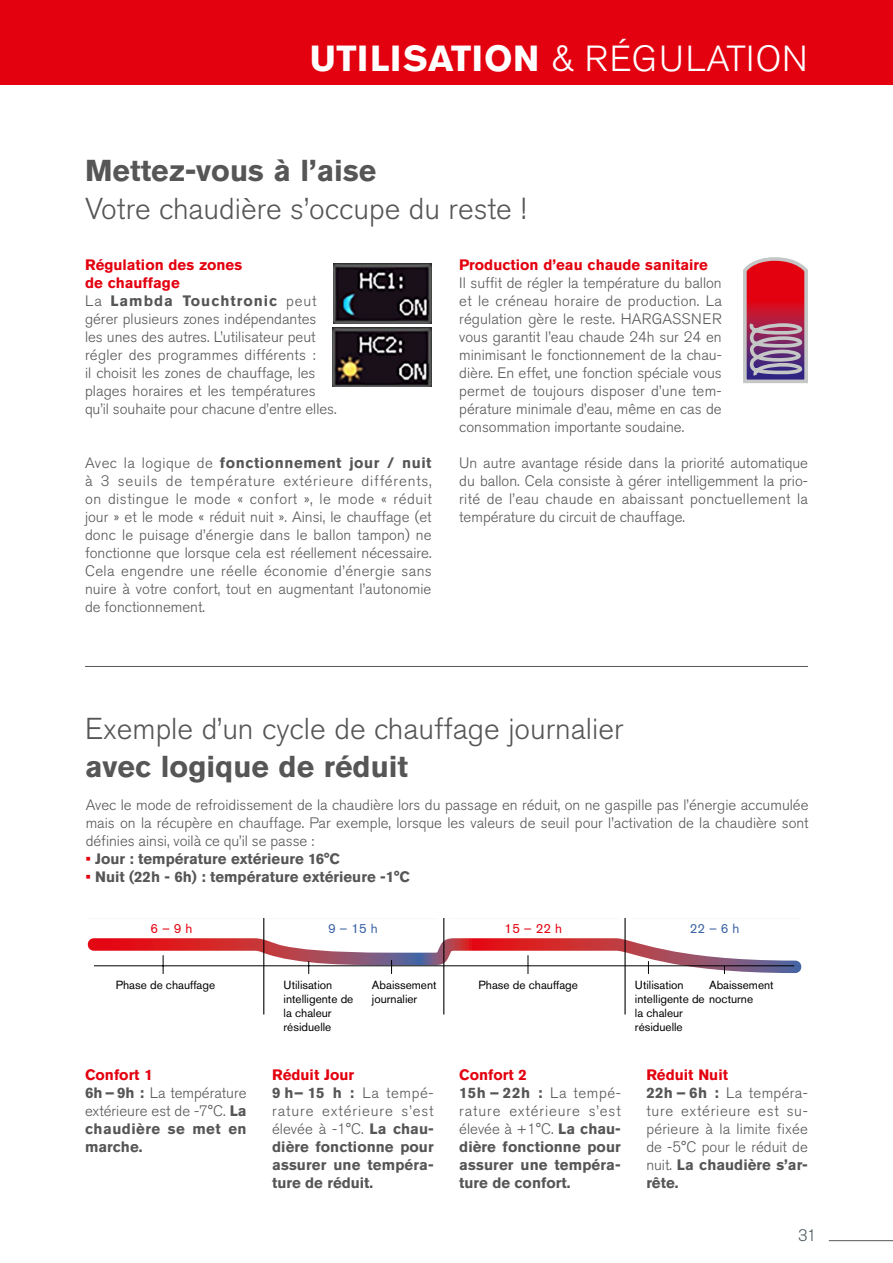
<style>
.page{position:relative;width:893px;height:1263px;background:#fff}
.page>*{position:absolute;margin:0;border:0;box-sizing:border-box;transform-origin:0 0}
.t1{font:36px "Akzidenz Grotesk W1 G Bold";letter-spacing:.01em;color:#fff}
.t2{font:30px "Akzidenz Grotesk W1 G Light";color:#565656}
.t3{font:30px "Akzidenz Grotesk W1 G Bold";color:#565656}
.t4{font:16.5px "Akzidenz Grotesk W1 G Light";color:#4b565c}
.t5{font:15px/18px "Akzidenz Grotesk W1 G Light";color:#565656;text-align:justify}
.t6{font:15px/18px "Akzidenz Grotesk W1 G Bold";letter-spacing:.005em;color:#565656;text-align:justify}
.t7{font:15px/18px "Akzidenz Grotesk W1 G Bold";color:#e3000f}
.t8{font:15px/18px "Akzidenz Grotesk W1 G Light";letter-spacing:.06em;color:#565656}
.t9{font:15px "Akzidenz Grotesk W1 G Bold";letter-spacing:.04em;color:#565656}
.t10{font:15px/18px "Akzidenz Grotesk W1 G Bold";letter-spacing:.03em;color:#565656}
.t11{font:13.2px "Akzidenz Grotesk Pro";color:#e30613}
.t12{font:13.2px "Akzidenz Grotesk Pro";color:#3c64a6}
.t13{font:11.7px/14.1px "Akzidenz Grotesk Pro";color:#000}
.t14{font:6.6px/13.2px "Akzidenz Grotesk Pro";letter-spacing:.08em;color:#002c01}
.t15{font:3.6px "Akzidenz Grotesk Pro";color:#002c01}
.s1{font-family:"Akzidenz Grotesk W1 G Light"}
.s2{font-family:"Akzidenz Grotesk W1 G Light";color:#565656}
.s3{color:#565656}
.s4{color:#e3000f}
.s5{font-family:"Akzidenz Grotesk W1 G Bold"}
</style>
<div class="page">
<div style="left:0;top:0;width:893px;height:85px;background:#e3000f"></div>
<hr style="left:85px;top:666px;width:723px;height:1px;background:#565656">
<hr style="left:624px;top:919px;width:2px;height:95px;background:#000">
<hr style="left:443px;top:919px;width:1px;height:95px;background:#000">
<hr style="left:263px;top:919px;width:1px;height:95px;background:#000">
<svg style="left:87px;top:938px;width:715px;height:36px"></svg>
<svg style="left:743px;top:257px;width:65px;height:126px"></svg>
<img style="left:333px;top:327px;width:99px;height:59px">
<img style="left:333px;top:263px;width:99px;height:60px">
<hr style="left:829px;top:1240px;width:64px;height:1px;background:#565656">
<h1 class="t1" style="left:310px;top:35px;width:499px">UTILISATION <span class="s1">&amp; RÉGULATION</span></h1>
<h2 class="t3" style="left:85px;top:151px;width:293px">Mettez-vous à l’aise</h2>
<h2 class="t2" style="left:85px;top:189px;width:443px">Votre chaudière s’occupe du reste !</h2>
<p class="t7" style="left:85px;top:256px;width:233px">Régulation des zones<br>de chauffage<br><span class="s2">La</span> <span class="s3">Lambda Touchtronic</span> <span class="s2">peut</span></p>
<p class="t5" style="left:85px;top:310px;width:253px;text-align:left">gérer plusieurs zones indépendantes les unes des autres. L’utilisateur peut régler des programmes différents :<br>il choisit les zones de chauffage, les plages horaires et les températures qu’il souhaite pour chacune d’entre elles.</p>
<p class="t9" style="left:85px;top:453px;width:348px"><span class="s1">Avec la logique de</span> fonctionnement jour / nuit</p>
<p class="t5" style="left:85px;top:472px;width:348px">à 3 seuils de température extérieure différents, on distingue le mode « confort », le mode « réduit jour » et le mode « réduit nuit ». Ainsi, le chauffage (et donc le puisage d’énergie dans le ballon tampon) ne fonctionne que lorsque cela est réellement nécessaire.<br>Cela engendre une réelle économie d’énergie sans nuire à votre confort, tout en augmentant l’autonomie de fonctionnement.</p>
<p class="t7" style="left:459px;top:256px;width:250px">Production d’eau chaude sanitaire</p>
<p class="t5" style="left:459px;top:274px;width:264px">Il suffit de régler la température du ballon et le créneau horaire de production. La régulation gère le reste. HARGASSNER vous garantit l’eau chaude 24h sur 24 en minimisant le fonctionnement de la chau&shy;dière. En effet, une fonction spéciale vous permet de toujours disposer d’une tem&shy;pérature minimale d’eau, même en cas de consommation importante soudaine.</p>
<p class="t5" style="left:459px;top:454px;width:350px">Un autre avantage réside dans la priorité automatique du ballon. Cela consiste à gérer intelligemment la prio&shy;rité de l’eau chaude en abaissant ponctuellement la température du circuit de chauffage.</p>
<h2 class="t2" style="left:85px;top:709px;width:540px">Exemple d’un cycle de chauffage journalier</h2>
<h2 class="t3" style="left:85px;top:747px;width:325px">avec logique de réduit</h2>
<p class="t5" style="left:86px;top:796px;width:724px">Avec le mode de refroidissement de la chaudière lors du passage en réduit, on ne gaspille pas l’énergie accumulée mais on la récupère en chauffage. Par exemple, lorsque les valeurs de seuil pour l’activation de la chaudière sont définies ainsi, voilà ce qu’il se passe :</p>
<p class="t6" style="left:86px;top:850px;width:256px"><span class="s4">•</span> Jour : température extérieure 16°C</p>
<p class="t6" style="left:86px;top:868px;width:326px"><span class="s4">•</span> Nuit (22h - 6h) : température extérieure -1°C</p>
<p class="t14" style="left:114px;top:834px;width:111px;text-indent:8px">MARQUE DE PERFORMANCE<br>Chaudière</p>
<p class="t14" style="left:298px;top:847px;width:35px">Chaudière</p>
<p class="t14" style="left:298px;top:869px;width:30px">Extérieur</p>
<p class="t14" style="left:338px;top:869px;width:8px">-1</p>
<p class="t14" style="left:170px;top:847px;width:9px">78</p>
<p class="t14" style="left:190px;top:847px;width:38px">Fumée 175</p>
<p class="t15" style="left:179px;top:856px;width:3px">o</p>
<p class="t14" style="left:114px;top:855px;width:16px">HK1</p>
<p class="t14" style="left:170px;top:855px;width:10px">60</p>
<p class="t14" style="left:191px;top:855px;width:16px">HK2</p>
<p class="t14" style="left:219px;top:855px;width:10px">52</p>
<p class="t15" style="left:345px;top:871px;width:3px">o</p>
<p class="t14" style="left:114px;top:869px;width:30px">Extérieur</p>
<p class="t14" style="left:154px;top:869px;width:8px">-7</p>
<p class="t11" style="left:151px;top:920px;width:43px">6 – 9 h</p>
<p class="t12" style="left:328px;top:920px;width:51px">9 – 15 h</p>
<p class="t11" style="left:504px;top:920px;width:59px">15 – 22 h</p>
<p class="t12" style="left:690px;top:920px;width:51px">22 – 6 h</p>
<p class="t13" style="left:116px;top:978px;width:101px">Phase de chauffage</p>
<p class="t13" style="left:479px;top:978px;width:101px">Phase de chauffage</p>
<p class="t13" style="left:635px;top:978px;width:140px;text-indent:74px">Abaissement intelligente de nocturne</p>
<p class="t13" style="left:284px;top:978px;width:71px">Utilisation intelligente de la chaleur résiduelle</p>
<p class="t13" style="left:372px;top:978px;width:66px">Abaissement journalier</p>
<p class="t13" style="left:635px;top:978px;width:50px">Utilisation</p>
<p class="t13" style="left:635px;top:1006px;width:49px">la chaleur résiduelle</p>
<p class="t7" style="left:85px;top:1066px;width:69px">Confort 1</p>
<p class="t5" style="left:85px;top:1084px;width:163px"><span class="s5">6h – 9h :</span> La température extérieure est de -7°C. <span class="s5">La</span></p>
<p class="t10" style="left:85px;top:1120px;width:163px">chaudière se met en marche.</p>
<p class="t7" style="left:272px;top:1066px;width:83px">Réduit Jour</p>
<p class="t5" style="left:272px;top:1084px;width:163px"><span class="s5">9 h– 15 h :</span> La tempé&shy;rature extérieure s’est élevée à -1°C. <span class="s5">La chau-</span></p>
<p class="t6" style="left:272px;top:1138px;width:163px">dière fonctionne pour assurer une tempéra&shy;ture de réduit.</p>
<p class="t7" style="left:459px;top:1066px;width:163px">Confort 2<br><span class="s3">15h – 22h :</span> <span class="s2">La tempé-</span></p>
<p class="t8" style="left:459px;top:1102px;width:163px">rature extérieure s’est élevée à +1°C. <span class="s5">La chau-</span></p>
<p class="t6" style="left:459px;top:1138px;width:163px">dière fonctionne pour assurer une tempéra&shy;ture de confort.</p>
<p class="t7" style="left:646px;top:1066px;width:83px">Réduit Nuit</p>
<p class="t5" style="left:646px;top:1084px;width:163px"><span class="s5">22h – 6h :</span> La tempéra&shy;ture extérieure est su&shy;périeure à la limite fixée de -5°C pour le réduit de</p>
<p class="t6" style="left:646px;top:1156px;width:163px"><span class="s1">nuit.</span> La chaudière s’ar&shy;rête.</p>
<p class="t4" style="left:798px;top:1225px;width:20px">31</p>
</div>
